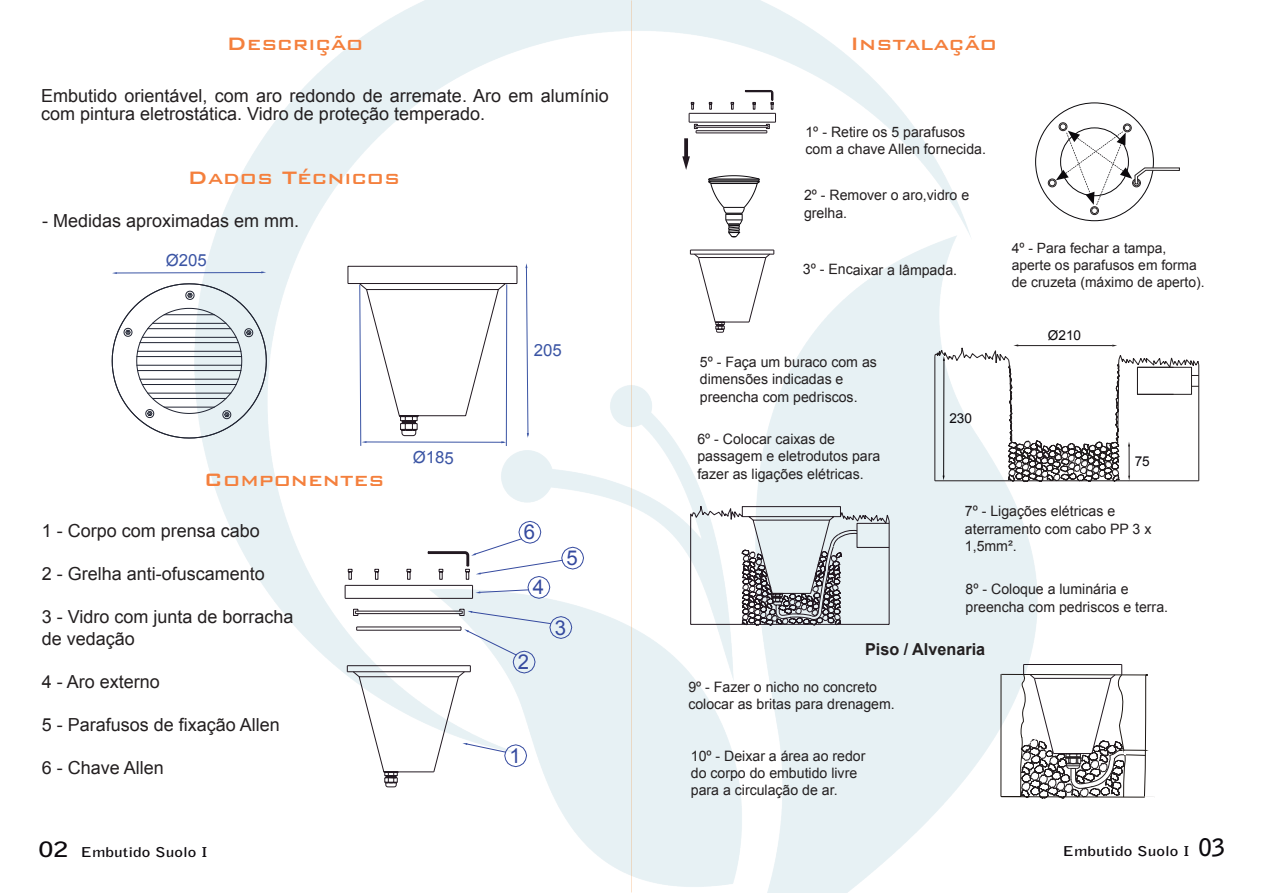
<style>
.page{position:relative;width:1263px;height:893px;background:#fff}
.page>*{position:absolute;margin:0;border:0;box-sizing:border-box;transform-origin:0 0}
.t1{font:500 24px "Bank Gothic BT";color:#f4803d}
.t2{font:20.4px "Arial";color:#354a9f}
.t3{font:18px/18px "Arial";color:#231f20}
.t4{font:16.8px "Arial";letter-spacing:-.01em;color:#3a54a4}
.t5{font:700 16.5px "Arial";color:#231f20}
.t6{font:14.4px/17.2px "Arial";color:#231f20}
.t7{font:14.1px/17px "Arial";color:#231f20}
.t8{font:13.65px "Arial";color:#0b090d}
.t9{font:700 13.5px "Bell Gothic Std";color:#0c090d;scale:1.28 1}
.s1{font-size:21px}
.s2{font-size:24px;color:#0b090d}
</style>
<div class="page">
<img style="left:194px;top:0;width:844px;height:893px">
<svg style="left:112px;top:271px;width:154px;height:3px"></svg>
<svg style="left:525px;top:263px;width:4px;height:175px"></svg>
<svg style="left:934px;top:344px;width:265px;height:138px"></svg>
<svg style="left:348px;top:266px;width:169px;height:180px"></svg>
<svg style="left:112px;top:283px;width:155px;height:155px"></svg>
<svg style="left:345px;top:521px;width:239px;height:266px"></svg>
<svg style="left:690px;top:504px;width:200px;height:122px"></svg>
<svg style="left:1000px;top:664px;width:154px;height:135px"></svg>
<svg style="left:682px;top:90px;width:94px;height:243px"></svg>
<hr style="left:709px;top:179px;width:50px;height:1px;background:#0c090d">
<div style="left:1090px;top:206px;width:9px;height:9px;border:1px solid #231f20;border-radius:50%"></div>
<div style="left:1048px;top:179px;width:8px;height:8px;border:1px solid #231f20;border-radius:50%"></div>
<div style="left:1059px;top:123px;width:8px;height:8px;border:1px solid #231f20;border-radius:50%"></div>
<svg style="left:1049px;top:124px;width:131px;height:90px"></svg>
<h1 class="t1" style="left:226px;top:31px;width:138px">Descrição</h1>
<p class="t3" style="left:41px;top:87px;width:569px">Embutido orientável, com aro redondo de arremate. Aro em alumínio com pintura eletrostática. Vidro de proteção temperado.</p>
<h1 class="t1" style="left:187px;top:164px;width:214px">Dados Técnicos</h1>
<p class="t3" style="left:42px;top:212px;width:259px">- Medidas aproximadas em mm.</p>
<p class="t4" style="left:166px;top:249px;width:43px">Ø205</p>
<h1 class="t1" style="left:204px;top:467px;width:182px">Componentes</h1>
<p class="t3" style="left:42px;top:522px;width:220px">1 - Corpo com prensa cabo</p>
<p class="t3" style="left:42px;top:565px;width:225px">2 - Grelha anti-ofuscamento</p>
<p class="t3" style="left:42px;top:606px;width:253px;line-height:21.6px">3 - Vidro com junta de borracha de vedação</p>
<p class="t3" style="left:42px;top:673px;width:120px">4 - Aro externo</p>
<p class="t3" style="left:42px;top:716px;width:240px">5 - Parafusos de fixação Allen</p>
<p class="t3" style="left:42px;top:759px;width:124px">6 - Chave Allen</p>
<p class="t4" style="left:413px;top:447px;width:43px">Ø185</p>
<p class="t4" style="left:534px;top:339px;width:30px">205</p>
<h2 class="t2" style="left:524px;top:519px;width:13px">6</h2>
<h2 class="t2" style="left:533px;top:574px;width:13px">4</h2>
<h2 class="t2" style="left:518px;top:649px;width:13px">2</h2>
<h2 class="t2" style="left:566px;top:545px;width:13px">5</h2>
<h2 class="t2" style="left:555px;top:614px;width:13px">3</h2>
<h2 class="t2" style="left:509px;top:742px;width:13px">1</h2>
<h1 class="t1" style="left:850px;top:31px;width:149px">Instalação</h1>
<p class="t6" style="left:805px;top:123px;width:182px">1º - Retire os 5 parafusos com a chave Allen fornecida.</p>
<p class="t6" style="left:804px;top:187px;width:167px">2º - Remover o aro,vidro e grelha.</p>
<p class="t6" style="left:803px;top:260px;width:156px;rotate:1deg">3º - Encaixar a lâmpada.</p>
<p class="t6" style="left:700px;top:354px;width:179px">5º - Faça um buraco com as dimensões indicadas e preencha com pedriscos.</p>
<p class="t6" style="left:697px;top:431px;width:184px">6º - Colocar caixas de passagem e eletrodutos para fazer as ligações elétricas.</p>
<p class="t8" style="left:949px;top:410px;width:24px">230</p>
<p class="t7" style="left:1012px;top:240px;width:194px">4º - Para fechar a tampa, aperte os parafusos em forma de cruzeta (máximo de aperto).</p>
<p class="t8" style="left:1048px;top:327px;width:35px">Ø210</p>
<p class="t8" style="left:1135px;top:452px;width:17px">75</p>
<p class="t6" style="left:965px;top:503px;width:188px">7º - Ligações elétricas e aterramento com cabo PP 3 x<br>1,5mm².</p>
<p class="t6" style="left:965px;top:581px;width:204px">8º - Coloque a luminária e preencha com pedriscos e terra.</p>
<p class="t5" style="left:865px;top:638px;width:122px">Piso / Alvenaria</p>
<p class="t6" style="left:688px;top:678px;width:208px">9º - Fazer o nicho no concreto colocar as britas para drenagem.</p>
<p class="t6" style="left:691px;top:747px;width:176px">10º - Deixar a área ao redor do corpo do embutido livre para a circulação de ar.</p>
<p class="t9" style="left:39px;top:843px;width:134px"><span class="s1">02</span> Embutido Suolo I</p>
<p class="t9" style="left:1062px;top:843px;width:128px">Embutido Suolo I <span class="s2">03</span></p>
</div>
